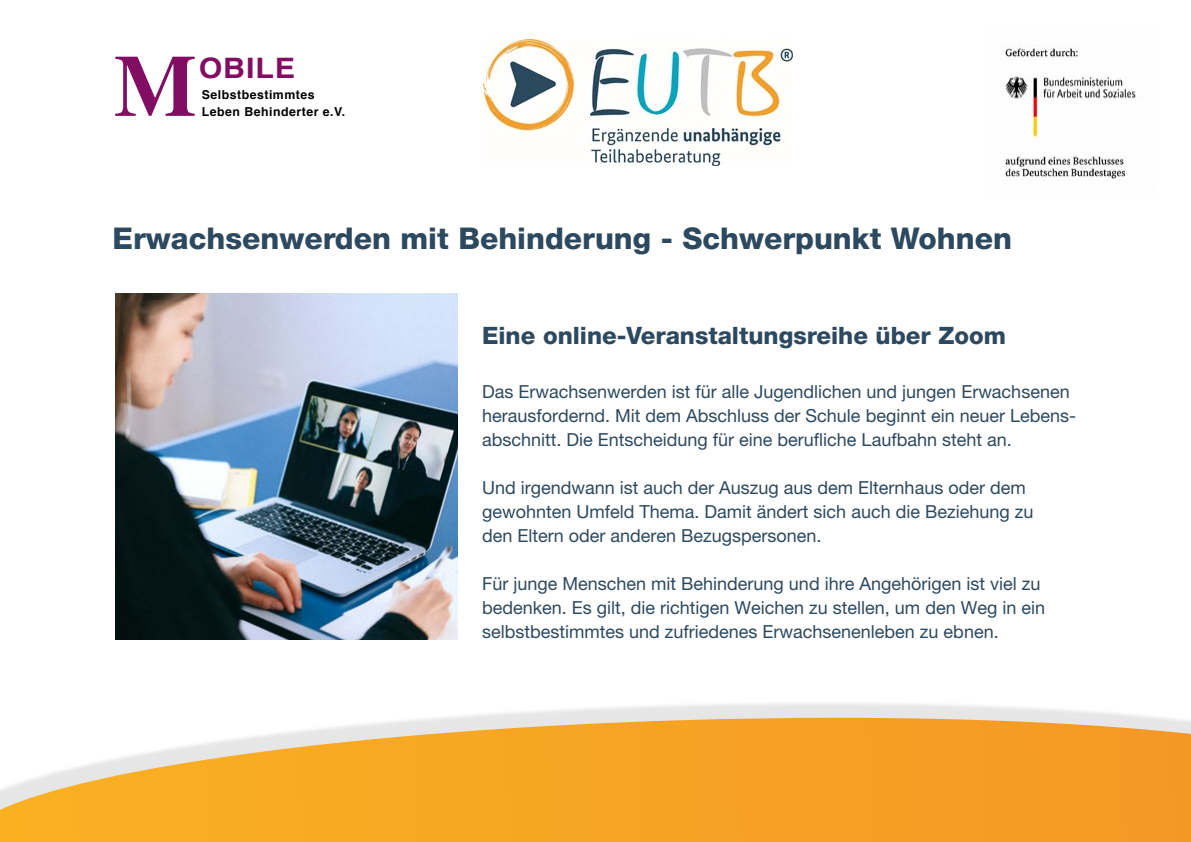
<style>
.page{position:relative;width:1191px;height:842px;background:#fff}
.page>*{position:absolute;margin:0;border:0;box-sizing:border-box;transform-origin:0 0}
.t1{font:700 87.6px "Times";color:#820e64}
.Titel{font:800 30px "Helvetica Neue LT Pro";color:#2d495f}
.t2{font:700 28.2px "Helvetica";letter-spacing:.03em;color:#820e64;scale:1.08 1}
.Titel_Sub{font:800 24px "Helvetica Neue LT Pro";color:#2d495f}
.Text_Standard{font:18px "Helvetica Neue LT Pro";color:#2d495f}
.t3{font:700 12.4px "Helvetica";letter-spacing:.04em;color:#000}
</style>
<div class="page">
<img style="left:116px;top:294px;width:342px;height:345px">
<img style="left:1003px;top:44px;width:133px;height:137px">
<img style="left:483px;top:39px;width:309px;height:127px">
<div style="left:0;top:700px;width:1191px;height:142px;background:#000;opacity:.1"></div>
<svg style="left:0;top:718px;width:1191px;height:124px;background:#f5af43"></svg>
<p class="t1" style="left:114px;top:2px;width:84px">M</p>
<p class="t2" style="left:199px;top:45px;width:91px">OBILE</p>
<p class="t3" style="left:202px;top:85px;width:114px">Selbstbestimmtes</p>
<p class="t3" style="left:202px;top:102px;width:145px">Leben Behinderter e.V.</p>
<h1 class="Titel" style="left:113px;top:221px;width:901px">Erwachsenwerden mit Behinderung - Schwerpunkt Wohnen</h1>
<p class="Titel_Sub" style="left:482px;top:321px;width:525px">Eine online-Veranstaltungsreihe über Zoom</p>
<p class="Text_Standard" style="left:482px;top:381px;width:589px">Das Erwachsenwerden ist für alle Jugendlichen und jungen Erwachsenen</p>
<p class="Text_Standard" style="left:482px;top:405px;width:595px">herausfordernd. Mit dem Abschluss der Schule beginnt ein neuer Lebens-</p>
<p class="Text_Standard" style="left:482px;top:429px;width:531px">abschnitt. Die Entscheidung für eine berufliche Laufbahn steht an.</p>
<p class="Text_Standard" style="left:482px;top:477px;width:545px">Und irgendwann ist auch der Auszug aus dem Elternhaus oder dem</p>
<p class="Text_Standard" style="left:482px;top:501px;width:553px">gewohnten Umfeld Thema. Damit ändert sich auch die Beziehung zu</p>
<p class="Text_Standard" style="left:482px;top:525px;width:341px">den Eltern oder anderen Bezugspersonen.</p>
<p class="Text_Standard" style="left:482px;top:573px;width:560px">Für junge Menschen mit Behinderung und ihre Angehörigen ist viel zu</p>
<p class="Text_Standard" style="left:482px;top:597px;width:564px">bedenken. Es gilt, die richtigen Weichen zu stellen, um den Weg in ein</p>
<p class="Text_Standard" style="left:482px;top:621px;width:518px">selbstbestimmtes und zufriedenes Erwachsenenleben zu ebnen.</p>
</div>
